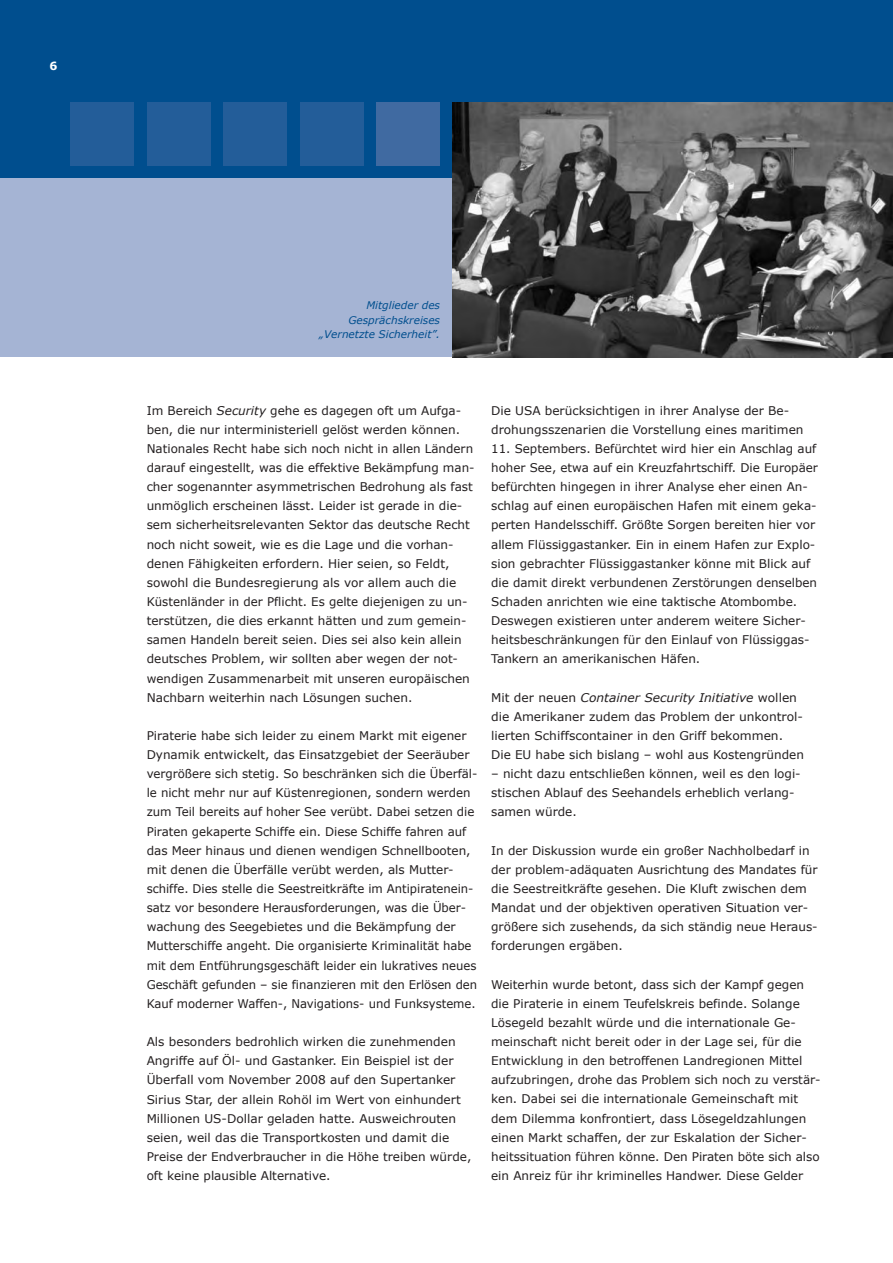
<style>
.page{position:relative;width:893px;height:1263px;background:#fff}
.page>*{position:absolute;margin:0;border:0;box-sizing:border-box;transform-origin:0 0}
.t1{font:12px/19.2px "Verdana";color:#231f20}
.t2{font:700 11.25px "Verdana";color:#fff}
.t3{font:italic 10.5px/14.4px "Verdana";color:#004e8e;text-align:right}
.s1{font-style:italic}
</style>
<div class="page">
<div style="left:0;top:0;width:893px;height:179px;background:#004e8e"></div>
<div style="left:0;top:179px;width:893px;height:178px;background:#a5b4d4"></div>
<div style="left:70px;top:102px;width:64px;height:64px;background:#235d99"></div>
<div style="left:147px;top:102px;width:63px;height:64px;background:#235d99"></div>
<div style="left:223px;top:102px;width:64px;height:64px;background:#235d99"></div>
<div style="left:300px;top:102px;width:64px;height:64px;background:#235d99"></div>
<div style="left:376px;top:102px;width:64px;height:64px;background:#406aa1"></div>
<img style="left:453px;top:102px;width:440px;height:255px">
<p class="t2" style="left:49px;top:59px;width:9px">6</p>
<p class="t3" style="left:319px;top:298px;width:122px">Mitglieder des<br>Gesprächskreises „Vernetzte Sicherheit”.</p>
<p class="t1" style="left:147px;top:400px;width:329px">Im Bereich <span class="s1">Security</span> gehe es dagegen oft um Aufga&shy;ben, die nur interministeriell gelöst werden können.<br>Nationales Recht habe sich noch nicht in allen Ländern darauf eingestellt, was die effektive Bekämpfung man&shy;cher sogenannter asymmetrischen Bedrohung als fast unmöglich erscheinen lässt. Leider ist gerade in die&shy;sem sicherheitsrelevanten Sektor das deutsche Recht noch nicht soweit, wie es die Lage und die vorhan&shy;denen Fähigkeiten erfordern. Hier seien, so Feldt, sowohl die Bundesregierung als vor allem auch die Küstenländer in der Pflicht. Es gelte diejenigen zu un&shy;terstützen, die dies erkannt hätten und zum gemein&shy;samen Handeln bereit seien. Dies sei also kein allein deutsches Problem, wir sollten aber wegen der not&shy;wendigen Zusammenarbeit mit unseren europäischen Nachbarn weiterhin nach Lösungen suchen.</p>
<p class="t1" style="left:147px;top:725px;width:332px">Piraterie habe sich leider zu einem Markt mit eigener Dynamik entwickelt, das Einsatzgebiet der Seeräuber vergrößere sich stetig. So beschränken sich die Überfäl&shy;le nicht mehr nur auf Küstenregionen, sondern werden zum Teil bereits auf hoher See verübt. Dabei setzen die Piraten gekaperte Schiffe ein. Diese Schiffe fahren auf das Meer hinaus und dienen wendigen Schnellbooten, mit denen die Überfälle verübt werden, als Mutter&shy;schiffe. Dies stelle die Seestreitkräfte im Antipiratenein&shy;satz vor besondere Herausforderungen, was die Über&shy;wachung des Seegebietes und die Bekämpfung der Mutterschiffe angeht. Die organisierte Kriminalität habe mit dem Entführungsgeschäft leider ein lukratives neues Geschäft gefunden – sie finanzieren mit den Erlösen den Kauf moderner Waffen-, Navigations- und Funksysteme.</p>
<p class="t1" style="left:147px;top:1032px;width:326px">Als besonders bedrohlich wirken die zunehmenden Angriffe auf Öl- und Gastanker. Ein Beispiel ist der Überfall vom November 2008 auf den Supertanker Sirius Star, der allein Rohöl im Wert von einhundert Millionen US-Dollar geladen hatte. Ausweichrouten seien, weil das die Transportkosten und damit die Preise der Endverbraucher in die Höhe treiben würde, oft keine plausible Alternative.</p>
<p class="t1" style="left:491px;top:400px;width:314px">Die USA berücksichtigen in ihrer Analyse der Be&shy;drohungsszenarien die Vorstellung eines maritimen</p>
<p class="t1" style="left:491px;top:438px;width:328px">11. Septembers. Befürchtet wird hier ein Anschlag auf hoher See, etwa auf ein Kreuzfahrtschiff. Die Europäer befürchten hingegen in ihrer Analyse eher einen An&shy;schlag auf einen europäischen Hafen mit einem geka&shy;perten Handelsschiff. Größte Sorgen bereiten hier vor allem Flüssiggastanker. Ein in einem Hafen zur Explo&shy;sion gebrachter Flüssiggastanker könne mit Blick auf die damit direkt verbundenen Zerstörungen denselben Schaden anrichten wie eine taktische Atombombe.<br>Deswegen existieren unter anderem weitere Sicher&shy;heitsbeschränkungen für den Einlauf von Flüssiggas-Tankern an amerikanischen Häfen.</p>
<p class="t1" style="left:491px;top:687px;width:314px">Mit der neuen <span class="s1">Container Security Initiative</span> wollen die Amerikaner zudem das Problem der unkontrol&shy;lierten Schiffscontainer in den Griff bekommen.<br>Die EU habe sich bislang – wohl aus Kostengründen</p>
<p class="t1" style="left:491px;top:764px;width:311px">– nicht dazu entschließen können, weil es den logi&shy;stischen Ablauf des Seehandels erheblich verlang&shy;samen würde.</p>
<p class="t1" style="left:491px;top:840px;width:328px">In der Diskussion wurde ein großer Nachholbedarf in der problem-adäquaten Ausrichtung des Mandates für die Seestreitkräfte gesehen. Die Kluft zwischen dem Mandat und der objektiven operativen Situation ver&shy;größere sich zusehends, da sich ständig neue Heraus&shy;forderungen ergäben.</p>
<p class="t1" style="left:491px;top:974px;width:331px">Weiterhin wurde betont, dass sich der Kampf gegen die Piraterie in einem Teufelskreis befinde. Solange Lösegeld bezahlt würde und die internationale Ge&shy;meinschaft nicht bereit oder in der Lage sei, für die Entwicklung in den betroffenen Landregionen Mittel aufzubringen, drohe das Problem sich noch zu verstär&shy;ken. Dabei sei die internationale Gemeinschaft mit dem Dilemma konfrontiert, dass Lösegeldzahlungen einen Markt schaffen, der zur Eskalation der Sicher&shy;heitssituation führen könne. Den Piraten böte sich also ein Anreiz für ihr kriminelles Handwer. Diese Gelder</p>
</div>
